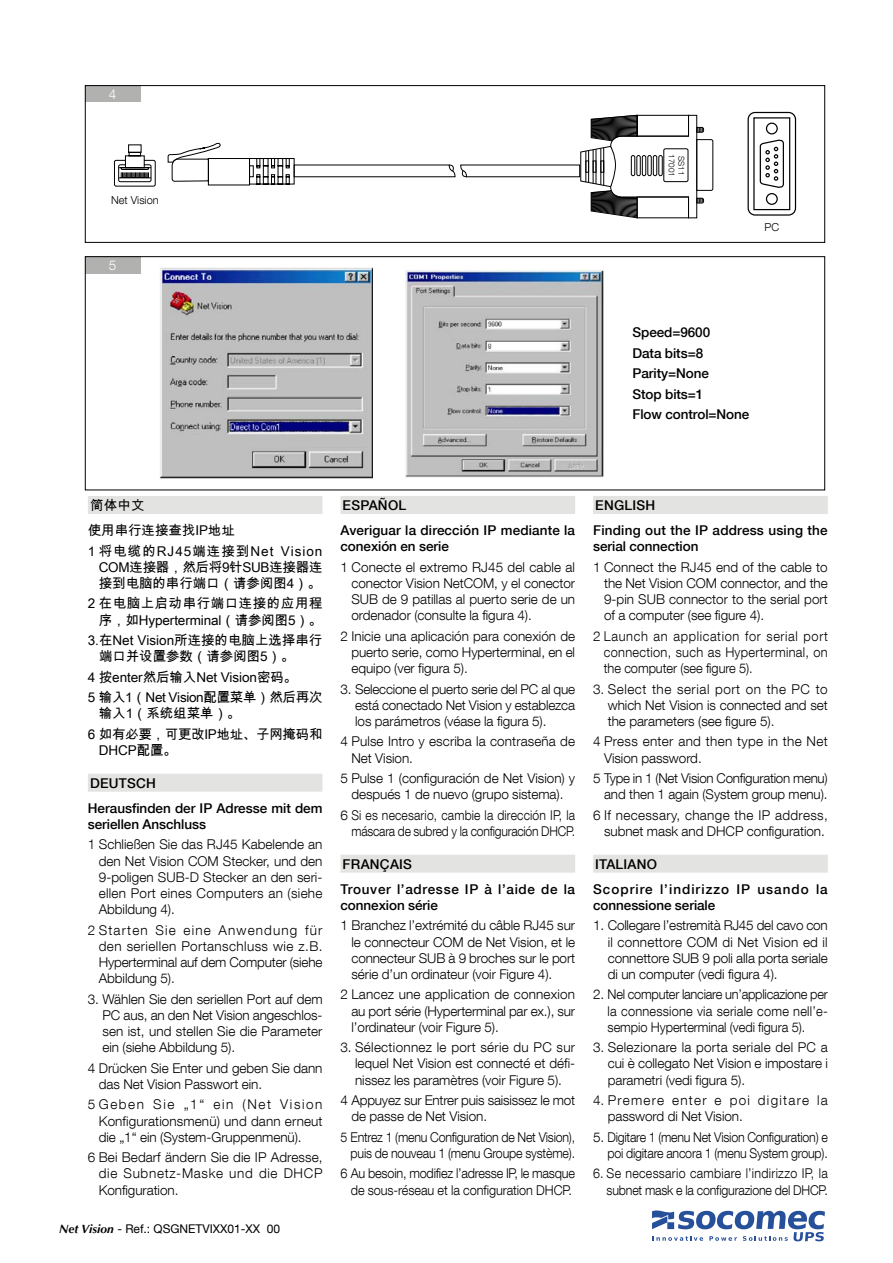
<style>
.page{position:relative;width:893px;height:1263px;background:#fff}
.page>*{position:absolute;margin:0;border:0;box-sizing:border-box;transform-origin:0 0}
.t1{font:300 13.5px/16.2px "Helvetica Neue LT Com";letter-spacing:-.005em;color:#000;text-align:justify}
.t2{font:500 13.5px/20.4px "Helvetica Neue LT Com";color:#000}
.t3{font:13.5px/16.2px "Arial Unicode MS";letter-spacing:-.005em;color:#000}
.t4{font:300 13.5px/16.2px "Helvetica Neue LT Com";letter-spacing:-.005em;color:#000;text-align:right;scale:.92 1}
.t5{font:300 13.5px/16.2px "Helvetica Neue LT Com";letter-spacing:-.005em;color:#000;text-align:center;scale:.94 1}
.t6{font:300 13.5px/16.2px "Helvetica Neue LT Com";letter-spacing:.075em;color:#000}
.t7{font:300 13.5px/16.2px "Helvetica Neue LT Com";letter-spacing:.025em;color:#000}
.t8{font:500 13.5px/24.8px "Helvetica Neue LT Com";letter-spacing:.05em;color:#000}
.t9{font:500 13.5px/24.8px "Helvetica Neue LT Com";letter-spacing:.075em;color:#000}
.t10{font:300 13.5px "Helvetica Neue LT Com";color:#fff}
.t11{font:12px "Helvetica Neue LT Com";color:#000}
.t12{font:300 10.95px "Helvetica Neue LT Com";color:#000}
.t13{font:300 8.1px "Helvetica Neue LT Com";color:#000}
.s1{font-family:"Optima LT Std";font-weight:700;font-style:italic}
</style>
<div class="page">
<svg style="left:652px;top:1210px;width:172px;height:31px"></svg>
<div style="left:667px;top:1222px;width:7px;height:7px;background:#27509b"></div>
<div style="left:85px;top:85px;width:55px;height:17px;background:#b1b1b0"></div>
<svg style="left:747px;top:111px;width:49px;height:105px"></svg>
<div style="left:114px;top:160px;width:41px;height:26px;border:1px solid #000;border-radius:2px"></div>
<svg style="left:118px;top:115px;width:595px;height:104px"></svg>
<div style="left:85px;top:85px;width:740px;height:158px;border:1px solid #000"></div>
<div style="left:85px;top:256px;width:55px;height:17px;background:#b1b1b0"></div>
<div style="left:85px;top:256px;width:740px;height:234px;border:1px solid #000"></div>
<div style="left:88px;top:496px;width:234px;height:18px;background:#e3e3e2"></div>
<div style="left:88px;top:774px;width:234px;height:18px;background:#e3e3e2"></div>
<div style="left:340px;top:496px;width:235px;height:18px;background:#e3e3e2"></div>
<div style="left:340px;top:855px;width:235px;height:18px;background:#e3e3e2"></div>
<div style="left:593px;top:496px;width:234px;height:18px;background:#e3e3e2"></div>
<div style="left:593px;top:855px;width:234px;height:18px;background:#e3e3e2"></div>
<img style="left:405px;top:269px;width:198px;height:208px">
<img style="left:159px;top:268px;width:213px;height:211px">
<p class="t10" style="left:109px;top:89px;width:9px">4</p>
<p class="t12" style="left:111px;top:196px;width:49px">Net Vision</p>
<p class="t10" style="left:109px;top:260px;width:9px">5</p>
<p class="t13" style="left:674px;top:154px;width:24px;rotate:90deg">17001</p>
<p class="t13" style="left:684px;top:156px;width:21px;rotate:90deg">SS11</p>
<p class="t12" style="left:764px;top:223px;width:16px">PC</p>
<p class="t2" style="left:632px;top:324px;width:118px">Speed=9600<br>Data bits=8<br>Parity=None<br>Stop bits=1<br>Flow control=None</p>
<p class="t3" style="left:88px;top:493px;width:148px;line-height:24.8px">简体中文<br>使用串行连接查找IP地址</p>
<p class="t3" style="left:99px;top:542px;width:225px;text-align:justify;text-indent:-11px">1 将电缆的RJ45端连接到Net Vision COM连接器，然后将9针SUB连接器连接到电脑的串行端口（请参阅图4）。</p>
<p class="t3" style="left:88px;top:595px;width:236px;text-align:right">2 在电脑上启动串行端口连接的应用程序，如Hyperterminal（请参阅图5）。</p>
<p class="t3" style="left:99px;top:632px;width:225px;text-indent:-11px">3. 在Net Vision所连接的电脑上选择串行端口并设置参数（请参阅图5）。</p>
<p class="t3" style="left:88px;top:666px;width:236px;line-height:20.4px">4 按enter然后输入Net Vision密码。<br>5 输入1（Net Vision配置菜单）然后再次</p>
<p class="t3" style="left:88px;top:703px;width:236px;line-height:20.4px;text-indent:11px">输入1（系统组菜单）。<br>6 如有必要，可更改IP地址、子网掩码和</p>
<p class="t3" style="left:99px;top:741px;width:80px">DHCP配置。</p>
<p class="t2" style="left:88px;top:773px;width:236px;line-height:24.8px">DEUTSCH<br>Herausfinden der IP Adresse mit dem</p>
<p class="t2" style="left:88px;top:816px;width:120px">seriellen Anschluss</p>
<p class="t1" style="left:99px;top:839px;width:225px;text-indent:-11px">1 Schließen Sie das RJ45 Kabelende an den Net Vision COM Stecker, und den 9-poligen SUB-D Stecker an den seri&shy;ellen Port eines Computers an (siehe Abbildung 4).</p>
<p class="t1" style="left:99px;top:924px;width:225px;text-indent:-11px">2 Starten Sie eine Anwendung für den seriellen Portanschluss wie z.B.<br>Hyperterminal auf dem Computer (siehe Abbildung 5).</p>
<p class="t1" style="left:102px;top:993px;width:221px;text-indent:-15px">3. Wählen Sie den seriellen Port auf dem PC aus, an den Net Vision angeschlos&shy;sen ist, und stellen Sie die Parameter ein (siehe Abbildung 5).</p>
<p class="t1" style="left:99px;top:1062px;width:225px;text-indent:-11px">4 Drücken Sie Enter und geben Sie dann das Net Vision Passwort ein.</p>
<p class="t1" style="left:99px;top:1098px;width:225px;text-indent:-11px">5 Geben Sie „1“ ein (Net Vision Konfigurationsmenü) und dann erneut die „1“ ein (System-Gruppenmenü).</p>
<p class="t1" style="left:99px;top:1151px;width:225px;text-indent:-11px">6 Bei Bedarf ändern Sie die IP Adresse, die Subnetz-Maske und die DHCP Konfiguration.</p>
<p class="t11" style="left:59px;top:1224px;width:223px"><span class="s1">Net Vision</span> - Ref.: QSGNETVIXX01-XX 00</p>
<p class="t2" style="left:340px;top:495px;width:236px;line-height:24.8px">ESPAÑOL<br>Averiguar la dirección IP mediante la</p>
<p class="t2" style="left:340px;top:538px;width:110px">conexión en serie</p>
<p class="t1" style="left:351px;top:561px;width:225px;text-indent:-11px">1 Conecte el extremo RJ45 del cable al conector Vision NetCOM, y el conector SUB de 9 patillas al puerto serie de un ordenador (consulte la figura 4).</p>
<p class="t1" style="left:351px;top:630px;width:225px;text-indent:-11px">2 Inicie una aplicación para conexión de puerto serie, como Hyperterminal, en el equipo (ver figura 5).</p>
<p class="t1" style="left:355px;top:683px;width:221px;text-indent:-15px">3. Seleccione el puerto serie del PC al que está conectado Net Vision y establezca los parámetros (véase la figura 5).</p>
<p class="t1" style="left:351px;top:735px;width:225px;text-indent:-11px">4 Pulse Intro y escriba la contraseña de<br>Net Vision.</p>
<p class="t1" style="left:340px;top:772px;width:236px;text-align:center">5 Pulse 1 (configuración de Net Vision) y después 1 de nuevo (grupo sistema).</p>
<p class="t1" style="left:340px;top:809px;width:236px;text-align:right">6 Si es necesario, cambie la dirección IP, la máscara de subred y la configuración DHCP.</p>
<p class="t8" style="left:340px;top:854px;width:236px">FRANÇAIS<br>Trouver l’adresse IP à l’aide de la</p>
<p class="t2" style="left:340px;top:897px;width:99px">connexion série</p>
<p class="t1" style="left:351px;top:919px;width:225px;text-indent:-11px">1 Branchez l’extrémité du câble RJ45 sur le connecteur COM de Net Vision, et le connecteur SUB à 9 broches sur le port série d’un ordinateur (voir Figure 4).</p>
<p class="t1" style="left:351px;top:988px;width:225px;text-indent:-11px">2 Lancez une application de connexion au port série (Hyperterminal par ex.), sur l’ordinateur (voir Figure 5).</p>
<p class="t1" style="left:355px;top:1041px;width:221px;text-indent:-15px">3. Sélectionnez le port série du PC sur lequel Net Vision est connecté et défi&shy;nissez les paramètres (voir Figure 5).</p>
<p class="t1" style="left:351px;top:1094px;width:225px;text-indent:-11px">4 Appuyez sur Entrer puis saisissez le mot de passe de Net Vision.</p>
<p class="t4" style="left:340px;top:1131px;width:256px">5 Entrez 1 (menu Configuration de Net Vision), puis de nouveau 1 (menu Groupe système).</p>
<p class="t5" style="left:340px;top:1167px;width:251px">6 Au besoin, modifiez l’adresse IP, le masque de sous-réseau et la configuration DHCP.</p>
<p class="t2" style="left:593px;top:495px;width:236px;line-height:24.8px">ENGLISH<br>Finding out the IP address using the</p>
<p class="t2" style="left:593px;top:538px;width:107px">serial connection</p>
<p class="t1" style="left:604px;top:561px;width:225px;text-indent:-11px">1 Connect the RJ45 end of the cable to the Net Vision COM connector, and the 9-pin SUB connector to the serial port of a computer (see figure 4).</p>
<p class="t1" style="left:604px;top:630px;width:225px;text-indent:-11px">2 Launch an application for serial port connection, such as Hyperterminal, on the computer (see figure 5).</p>
<p class="t1" style="left:607px;top:683px;width:221px;text-indent:-15px">3. Select the serial port on the PC to which Net Vision is connected and set the parameters (see figure 5).</p>
<p class="t7" style="left:604px;top:735px;width:225px;text-indent:-11px">4 Press enter and then type in the Net<br>Vision password.</p>
<p class="t1" style="left:593px;top:772px;width:236px;text-align:right">5 Type in 1 (Net Vision Configuration menu) and then 1 again (System group menu).</p>
<p class="t1" style="left:593px;top:809px;width:236px;text-align:center">6 If necessary, change the IP address, subnet mask and DHCP configuration.</p>
<p class="t9" style="left:593px;top:854px;width:236px">ITALIANO<br>Scoprire l’indirizzo IP usando la</p>
<p class="t2" style="left:593px;top:897px;width:124px">connessione seriale</p>
<p class="t1" style="left:607px;top:919px;width:221px;text-indent:-15px">1. Collegare l’estremità RJ45 del cavo con il connettore COM di Net Vision ed il connettore SUB 9 poli alla porta seriale di un computer (vedi figura 4).</p>
<p class="t1" style="left:607px;top:988px;width:222px;text-indent:-14px">2. Nel computer lanciare un’applicazione per la connessione via seriale come nell’e&shy;sempio Hyperterminal (vedi figura 5).</p>
<p class="t1" style="left:607px;top:1041px;width:221px;text-indent:-15px">3. Selezionare la porta seriale del PC a cui è collegato Net Vision e impostare i parametri (vedi figura 5).</p>
<p class="t6" style="left:607px;top:1094px;width:221px;text-indent:-15px">4. Premere enter e poi digitare la password di Net Vision.</p>
<p class="t1" style="left:593px;top:1131px;width:236px;text-align:right">5. Digitare 1 (menu Net Vision Configuration) e poi digitare ancora 1 (menu System group).</p>
<p class="t4" style="left:593px;top:1167px;width:256px">6. Se necessario cambiare l’indirizzo IP, la subnet mask e la configurazione del DHCP.</p>
</div>
